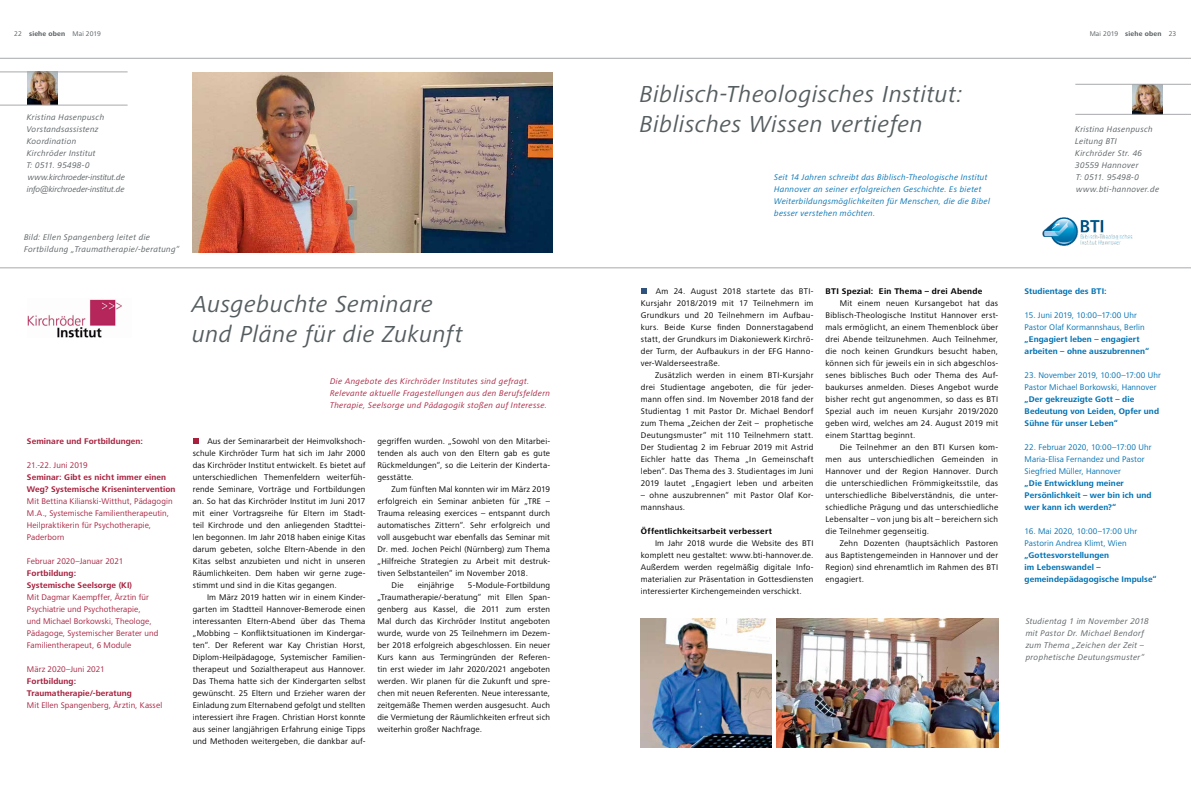
<style>
.page{position:relative;width:1191px;height:794px;background:#fff}
.page>*{position:absolute;margin:0;border:0;box-sizing:border-box;transform-origin:0 0}
.t1{font:italic 24px/30px "Frutiger Next Pro";letter-spacing:.025em;color:#555d60}
.t2{font:8.5px/12px "Frutiger Next Pro";letter-spacing:.02em;color:#000;text-align:justify}
.t3{font:italic 8.5px/12px "Frutiger Next Pro";letter-spacing:.035em;color:#555d60}
.t4{font:8.5px/12px "Frutiger Next Pro";letter-spacing:.01em;color:#a7213e}
.t5{font:700 8.5px/12px "Frutiger Next Pro";letter-spacing:.01em;color:#0071b3}
.t6{font:8.5px/12px "Frutiger Next Pro";letter-spacing:.01em;color:#0071b3}
.t7{font:italic 8.5px/12px "Frutiger Next Pro";letter-spacing:.03em;color:#0071b3}
.t8{font:700 8.5px/12px "Frutiger Next Pro";letter-spacing:.01em;color:#a7213e}
.t9{font:italic 8.5px/12px "Frutiger Next Pro";letter-spacing:.04em;color:#a7213e}
.t10{font:700 8.5px "Frutiger Next Pro";letter-spacing:.03em;color:#000}
.t11{font:8.5px "Frutiger Next Pro";letter-spacing:-.01em;color:#a7213e}
.t12{font:7px "Frutiger Next Pro";letter-spacing:.01em;color:#555d60}
.s1{font-weight:700}
</style>
<div class="page">
<hr style="left:0;top:267px;width:1191px;height:1px;background:#a7a9ac">
<img style="left:27px;top:299px;width:95px;height:38px">
<img style="left:28px;top:73px;width:29px;height:32px">
<hr style="left:0;top:105px;width:128px;height:1px;background:#a7a9ac">
<hr style="left:0;top:72px;width:128px;height:1px;background:#a7a9ac">
<svg style="left:193px;top:438px;width:6px;height:6px"></svg>
<svg style="left:641px;top:288px;width:6px;height:6px"></svg>
<img style="left:1042px;top:217px;width:91px;height:29px">
<hr style="left:0;top:58px;width:1191px;height:1px;background:#a7a9ac">
<img style="left:776px;top:618px;width:222px;height:129px">
<img style="left:641px;top:618px;width:131px;height:129px">
<img style="left:1132px;top:85px;width:30px;height:29px">
<hr style="left:1075px;top:114px;width:116px;height:1px;background:#a7a9ac">
<hr style="left:1075px;top:84px;width:116px;height:1px;background:#a7a9ac">
<img style="left:192px;top:72px;width:360px;height:180px">
<p class="t12" style="left:14px;top:30px;width:88px">22 <span class="s1">siehe oben</span> Mai 2019</p>
<p class="t12" style="left:1089px;top:30px;width:88px">Mai 2019 <span class="s1">siehe oben</span> 23</p>
<p class="t3" style="left:27px;top:111px;width:100px">Kristina Hasenpusch<br>Vorstandsassistenz<br>Koordination<br>Kirchröder Institut<br>T: 0511. 95498-0 www.kirchroeder-institut.de info@kirchroeder-institut.de</p>
<p class="t3" style="left:24px;top:231px;width:157px">Bild: Ellen Spangenberg leitet die<br>Fortbildung „Traumatherapie/-beratung“</p>
<p class="t8" style="left:27px;top:435px;width:118px">Seminare und Fortbildungen:</p>
<p class="t11" style="left:27px;top:460px;width:62px">21.-22. Juni 2019</p>
<p class="t8" style="left:27px;top:471px;width:150px">Seminar: Gibt es nicht immer einen<br>Weg? Systemische Krisenintervention</p>
<p class="t4" style="left:27px;top:495px;width:147px">Mit Bettina Kilianski-Witthut, Pädagogin M.A., Systemische Familientherapeutin, Heilpraktikerin für Psychotherapie, Paderborn</p>
<p class="t11" style="left:27px;top:556px;width:98px">Februar 2020–Januar 2021</p>
<p class="t8" style="left:27px;top:567px;width:107px">Fortbildung:<br>Systemische Seelsorge (KI)</p>
<p class="t4" style="left:27px;top:591px;width:133px">Mit Dagmar Kaempffer, Ärztin für Psychiatrie und Psychotherapie,<br>und Michael Borkowski, Theologe, Pädagoge, Systemischer Berater und Familientherapeut, 6 Module</p>
<p class="t11" style="left:27px;top:664px;width:79px">März 2020–Juni 2021</p>
<p class="t8" style="left:27px;top:675px;width:106px">Fortbildung:<br>Traumatherapie/-beratung</p>
<p class="t4" style="left:27px;top:699px;width:137px">Mit Ellen Spangenberg, Ärztin, Kassel</p>
<h1 class="t1" style="left:192px;top:289px;width:272px">Ausgebuchte Seminare und Pläne für die Zukunft</h1>
<p class="t9" style="left:330px;top:375px;width:221px">Die Angebote des Kirchröder Institutes sind gefragt.<br>Relevante aktuelle Fragestellungen aus den Berufsfeldern<br>Therapie, Seelsorge und Pädagogik stoßen auf Interesse.</p>
<p class="t2" style="left:193px;top:435px;width:174px;text-indent:15px">Aus der Seminararbeit der Heimvolkshoch&shy;schule Kirchröder Turm hat sich im Jahr 2000 das Kirchröder Institut entwickelt. Es bietet auf unterschiedlichen Themenfeldern weiterfüh&shy;rende Seminare, Vorträge und Fortbildungen an. So hat das Kirchröder Institut im Juni 2017 mit einer Vortragsreihe für Eltern im Stadt&shy;teil Kirchrode und den anliegenden Stadttei&shy;len begonnen. Im Jahr 2018 haben einige Kitas darum gebeten, solche Eltern-Abende in den Kitas selbst anzubieten und nicht in unseren Räumlichkeiten. Dem haben wir gerne zuge&shy;stimmt und sind in die Kitas gegangen.</p>
<p class="t2" style="left:193px;top:591px;width:174px;text-indent:14px">Im März 2019 hatten wir in einem Kinder&shy;garten im Stadtteil Hannover-Bemerode einen interessanten Eltern-Abend über das Thema „Mobbing – Konfliktsituationen im Kindergar&shy;ten“. Der Referent war Kay Christian Horst, Diplom-Heilpädagoge, Systemischer Familien&shy;therapeut und Sozialtherapeut aus Hannover.<br>Das Thema hatte sich der Kindergarten selbst gewünscht. 25 Eltern und Erzieher waren der Einladung zum Elternabend gefolgt und stellten interessiert ihre Fragen. Christian Horst konnte aus seiner langjährigen Erfahrung einige Tipps und Methoden weitergeben, die dankbar auf-</p>
<p class="t2" style="left:377px;top:435px;width:174px">gegriffen wurden. „Sowohl von den Mitarbei&shy;tenden als auch von den Eltern gab es gute Rückmeldungen“, so die Leiterin der Kinderta&shy;gesstätte.</p>
<p class="t2" style="left:392px;top:483px;width:160px">Zum fünften Mal konnten wir im März 2019</p>
<p class="t2" style="left:377px;top:495px;width:174px">erfolgreich ein Seminar anbieten für „TRE –</p>
<p class="t2" style="left:377px;top:507px;width:174px">Trauma releasing exercices – entspannt durch</p>
<p class="t2" style="left:377px;top:519px;width:174px">automatisches Zittern“. Sehr erfolgreich und</p>
<p class="t2" style="left:377px;top:531px;width:174px">voll ausgebucht war ebenfalls das Seminar mit</p>
<p class="t2" style="left:377px;top:543px;width:174px">Dr. med. Jochen Peichl (Nürnberg) zum Thema</p>
<p class="t2" style="left:377px;top:555px;width:174px">„Hilfreiche Strategien zu Arbeit mit destruk-</p>
<p class="t2" style="left:377px;top:567px;width:152px">tiven Selbstanteilen“ im November 2018.</p>
<p class="t2" style="left:392px;top:579px;width:13px">Die</p>
<p class="t2" style="left:418px;top:579px;width:38px">einjährige</p>
<p class="t2" style="left:377px;top:579px;width:174px;text-indent:90px">5-Module-Fortbildung „Traumatherapie/-beratung“ mit Ellen Span&shy;genberg aus Kassel, die 2011 zum ersten Mal durch das Kirchröder Institut angeboten wurde, wurde von 25 Teilnehmern im Dezem&shy;ber 2018 erfolgreich abgeschlossen. Ein neuer Kurs kann aus Termingründen der Referen&shy;tin erst wieder im Jahr 2020/2021 angeboten werden. Wir planen für die Zukunft und spre&shy;chen mit neuen Referenten. Neue interessante, zeitgemäße Themen werden ausgesucht. Auch die Vermietung der Räumlichkeiten erfreut sich weiterhin großer Nachfrage.</p>
<h1 class="t1" style="left:640px;top:79px;width:324px">Biblisch-Theologisches Institut:<br>Biblisches Wissen vertiefen</h1>
<p class="t7" style="left:774px;top:171px;width:217px">Seit 14 Jahren schreibt das Biblisch-Theologische Institut Hannover an seiner erfolgreichen Geschichte. Es bietet Weiterbildungsmöglichkeiten für Menschen, die die Bibel besser verstehen möchten.</p>
<p class="t3" style="left:1075px;top:123px;width:85px">Kristina Hasenpusch<br>Leitung BTI<br>Kirchröder Str. 46<br>30559 Hannover<br>T: 0511. 95498-0 www.bti-hannover.de</p>
<p class="t2" style="left:641px;top:285px;width:174px;text-indent:15px">Am 24. August 2018 startete das BTI-Kursjahr 2018/2019 mit 17 Teilnehmern im Grundkurs und 20 Teilnehmern im Aufbau&shy;kurs. Beide Kurse finden Donnerstagabend statt, der Grundkurs im Diakoniewerk Kirchrö&shy;der Turm, der Aufbaukurs in der EFG Hanno&shy;ver-Walderseestraße.</p>
<p class="t2" style="left:641px;top:369px;width:174px;text-indent:14px">Zusätzlich werden in einem BTI-Kursjahr drei Studientage angeboten, die für jeder&shy;mann offen sind. Im November 2018 fand der Studientag 1 mit Pastor Dr. Michael Bendorf zum Thema „Zeichen der Zeit – prophetische Deutungsmuster“ mit 110 Teilnehmern statt.<br>Der Studientag 2 im Februar 2019 mit Astrid Eichler hatte das Thema „In Gemeinschaft leben“. Das Thema des 3. Studientages im Juni 2019 lautet „Engagiert leben und arbeiten</p>
<p class="t2" style="left:641px;top:489px;width:174px">– ohne auszubrennen“ mit Pastor Olaf Kor&shy;mannshaus.</p>
<p class="t10" style="left:641px;top:526px;width:133px">Öffentlichkeitsarbeit verbessert</p>
<p class="t2" style="left:641px;top:537px;width:174px;text-indent:14px">Im Jahr 2018 wurde die Website des BTI komplett neu gestaltet: www.bti-hannover.de.<br>Außerdem werden regelmäßig digitale Info&shy;materialien zur Präsentation in Gottesdiensten interessierter Kirchengemeinden verschickt.</p>
<p class="t10" style="left:825px;top:286px;width:158px">BTI Spezial: Ein Thema – drei Abende</p>
<p class="t2" style="left:825px;top:297px;width:174px;text-indent:14px">Mit einem neuen Kursangebot hat das Biblisch-Theologische Institut Hannover erst&shy;mals ermöglicht, an einem Themenblock über drei Abende teilzunehmen. Auch Teilnehmer, die noch keinen Grundkurs besucht haben, können sich für jeweils ein in sich abgeschlos&shy;senes biblisches Buch oder Thema des Auf&shy;baukurses anmelden. Dieses Angebot wurde bisher recht gut angenommen, so dass es BTI Spezial auch im neuen Kursjahr 2019/2020 geben wird, welches am 24. August 2019 mit einem Starttag beginnt.</p>
<p class="t2" style="left:825px;top:441px;width:174px;text-indent:14px">Die Teilnehmer an den BTI Kursen kom&shy;men aus unterschiedlichen Gemeinden in Hannover und der Region Hannover. Durch die unterschiedlichen Frömmigkeitsstile, das unterschiedliche Bibelverständnis, die unter&shy;schiedliche Prägung und das unterschiedliche Lebensalter – von jung bis alt – bereichern sich die Teilnehmer gegenseitig.</p>
<p class="t2" style="left:825px;top:537px;width:174px;text-indent:14px">Zehn Dozenten (hauptsächlich Pastoren aus Baptistengemeinden in Hannover und der Region) sind ehrenamtlich im Rahmen des BTI engagiert.</p>
<p class="t5" style="left:1024px;top:285px;width:84px">Studientage des BTI:</p>
<p class="t6" style="left:1024px;top:309px;width:122px">15. Juni 2019, 10:00–17:00 Uhr<br>Pastor Olaf Kormannshaus, Berlin</p>
<p class="t5" style="left:1024px;top:333px;width:126px">„Engagiert leben – engagiert arbeiten – ohne auszubrennen“</p>
<p class="t6" style="left:1024px;top:369px;width:138px">23. November 2019, 10:00–17:00 Uhr<br>Pastor Michael Borkowski, Hannover</p>
<p class="t5" style="left:1024px;top:393px;width:136px">„Der gekreuzigte Gott – die<br>Bedeutung von Leiden, Opfer und<br>Sühne für unser Leben“</p>
<p class="t6" style="left:1024px;top:441px;width:128px">22. Februar 2020, 10:00–17:00 Uhr<br>Maria-Elisa Fernandez und Pastor<br>Siegfried Müller, Hannover</p>
<p class="t5" style="left:1024px;top:477px;width:128px">„Die Entwicklung meiner<br>Persönlichkeit – wer bin ich und wer kann ich werden?“</p>
<p class="t6" style="left:1024px;top:525px;width:114px">16. Mai 2020, 10:00–17:00 Uhr<br>Pastorin Andrea Klimt, Wien</p>
<p class="t5" style="left:1024px;top:549px;width:134px">„Gottesvorstellungen<br>im Lebenswandel – gemeindepädagogische Impulse“</p>
<p class="t3" style="left:1025px;top:615px;width:125px">Studientag 1 im November 2018 mit Pastor Dr. Michael Bendorf zum Thema „Zeichen der Zeit – prophetische Deutungsmuster“</p>
</div>
